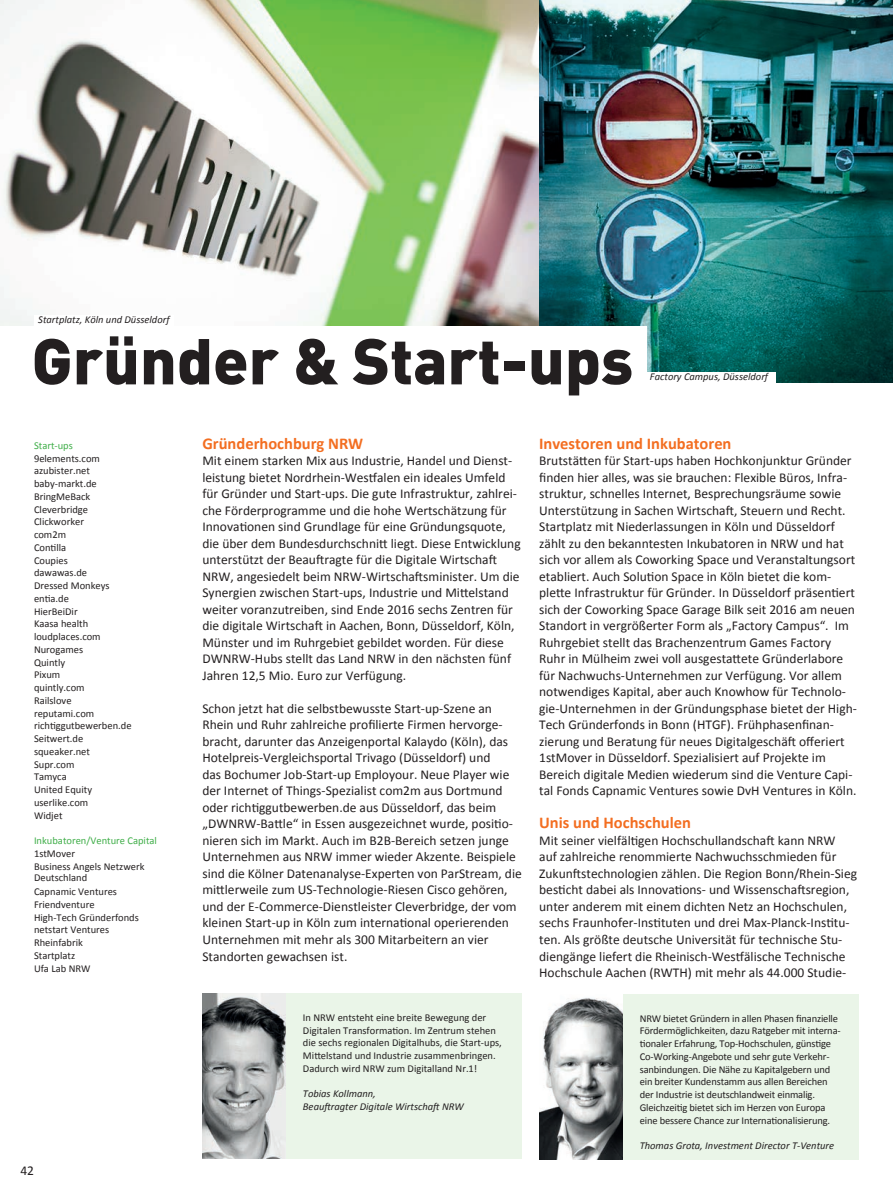
<style>
.page{position:relative;width:893px;height:1191px;background:#fff}
.page>*{position:absolute;margin:0;border:0;box-sizing:border-box;transform-origin:0 0}
.t1{font:900 63.75px "DIN";color:#231f20}
.t2{font:700 16.5px "Calibri";color:#f36e21}
.t3{font:13.5px/16.5px "Calibri";color:#231f20}
.t4{font:10.5px/12.8px "Calibri";color:#231f20}
.BU_in_weissem_Kasten{font:italic 10.5px "Calibri";color:#231f20}
.t5{font:10.5px "Calibri";color:#40ae49}
</style>
<div class="page">
<img style="left:0;top:0;width:539px;height:326px">
<img style="left:539px;top:0;width:354px;height:383px">
<div style="left:539px;top:994px;width:320px;height:165px;background:#eaf5e8"></div>
<img style="left:539px;top:994px;width:84px;height:165px">
<div style="left:0;top:326px;width:646px;height:65px;background:#fff"></div>
<div style="left:202px;top:993px;width:320px;height:165px;background:#eaf5e8"></div>
<img style="left:202px;top:993px;width:84px;height:165px">
<div style="left:34px;top:315px;width:140px;height:11px;background:#fff"></div>
<div style="left:646px;top:372px;width:130px;height:11px;background:#fff"></div>
<p class="BU_in_weissem_Kasten" style="left:38px;top:313px;width:133px">Startplatz, Köln und Düsseldorf</p>
<p class="t1" style="left:32px;top:319px;width:603px">Gründer &amp; Start-ups</p>
<p class="BU_in_weissem_Kasten" style="left:650px;top:370px;width:120px">Factory Campus, Düsseldorf</p>
<p class="t5" style="left:34px;top:439px;width:40px">Start-ups</p>
<p class="t4" style="left:34px;top:452px;width:67px">9elements.com</p>
<p class="t4" style="left:34px;top:464px;width:58px">azubister.net</p>
<p class="t4" style="left:34px;top:477px;width:64px">baby-markt.de</p>
<p class="t4" style="left:34px;top:490px;width:58px">BringMeBack</p>
<p class="t4" style="left:34px;top:503px;width:56px">Cleverbridge</p>
<p class="t4" style="left:34px;top:515px;width:52px">Clickworker</p>
<p class="t4" style="left:34px;top:528px;width:34px">com2m</p>
<p class="t4" style="left:34px;top:541px;width:34px">Contilla</p>
<p class="t4" style="left:34px;top:554px;width:35px">Coupies</p>
<p class="t4" style="left:34px;top:566px;width:55px">dawawas.de</p>
<p class="t4" style="left:34px;top:579px;width:77px">Dressed Monkeys</p>
<p class="t4" style="left:34px;top:592px;width:37px">entia.de</p>
<p class="t4" style="left:34px;top:605px;width:45px">HierBeiDir</p>
<p class="t4" style="left:34px;top:617px;width:56px">Kaasa health</p>
<p class="t4" style="left:34px;top:630px;width:68px">loudplaces.com</p>
<p class="t4" style="left:34px;top:643px;width:51px">Nurogames</p>
<p class="t4" style="left:34px;top:656px;width:33px">Quintly</p>
<p class="t4" style="left:34px;top:668px;width:28px">Pixum</p>
<p class="t4" style="left:34px;top:681px;width:52px">quintly.com</p>
<p class="t4" style="left:34px;top:694px;width:39px">Railslove</p>
<p class="t4" style="left:34px;top:707px;width:62px">reputami.com</p>
<p class="t4" style="left:34px;top:719px;width:99px">richtiggutbewerben.de</p>
<p class="t4" style="left:34px;top:732px;width:51px">Seitwert.de</p>
<p class="t4" style="left:34px;top:745px;width:57px">squeaker.net</p>
<p class="t4" style="left:34px;top:758px;width:42px">Supr.com</p>
<p class="t4" style="left:34px;top:770px;width:34px">Tamyca</p>
<p class="t4" style="left:34px;top:783px;width:60px">United Equity</p>
<p class="t4" style="left:34px;top:796px;width:56px">userlike.com</p>
<p class="t4" style="left:34px;top:809px;width:30px">Widjet</p>
<p class="t5" style="left:34px;top:834px;width:124px">Inkubatoren/Venture Capital</p>
<p class="t4" style="left:34px;top:847px;width:43px">1stMover</p>
<p class="t4" style="left:34px;top:860px;width:112px">Business Angels Netzwerk</p>
<p class="t4" style="left:34px;top:871px;width:55px">Deutschland</p>
<p class="t4" style="left:34px;top:885px;width:85px">Capnamic Ventures</p>
<p class="t4" style="left:34px;top:898px;width:62px">Friendventure</p>
<p class="t4" style="left:34px;top:911px;width:106px">High-Tech Gründerfonds</p>
<p class="t4" style="left:34px;top:923px;width:77px">netstart Ventures</p>
<p class="t4" style="left:34px;top:936px;width:50px">Rheinfabrik</p>
<p class="t4" style="left:34px;top:949px;width:43px">Startplatz</p>
<p class="t4" style="left:34px;top:962px;width:58px">Ufa Lab NRW</p>
<p class="t3" style="left:20px;top:1162px;width:15px">42</p>
<p class="t2" style="left:202px;top:433px;width:162px">Gründerhochburg NRW</p>
<p class="t3" style="left:202px;top:452px;width:320px">Mit einem starken Mix aus Industrie, Handel und Dienst&shy;leistung bietet Nordrhein-Westfalen ein ideales Umfeld für Gründer und Start-ups. Die gute Infrastruktur, zahlrei&shy;che Förderprogramme und die hohe Wertschätzung für Innovationen sind Grundlage für eine Gründungsquote, die über dem Bundesdurchschnitt liegt. Diese Entwicklung unterstützt der Beauftragte für die Digitale Wirtschaft NRW, angesiedelt beim NRW-Wirtschaftsminister. Um die Synergien zwischen Start-ups, Industrie und Mittelstand weiter voranzutreiben, sind Ende 2016 sechs Zentren für die digitale Wirtschaft in Aachen, Bonn, Düsseldorf, Köln, Münster und im Ruhrgebiet gebildet worden. Für diese DWNRW-Hubs stellt das Land NRW in den nächsten fünf Jahren 12,5 Mio. Euro zur Verfügung.</p>
<p class="t3" style="left:202px;top:700px;width:321px">Schon jetzt hat die selbstbewusste Start-up-Szene an Rhein und Ruhr zahlreiche profilierte Firmen hervorge&shy;bracht, darunter das Anzeigenportal Kalaydo (Köln), das Hotelpreis-Vergleichsportal Trivago (Düsseldorf) und<br>das Bochumer Job-Start-up Employour. Neue Player wie der Internet of Things-Spezialist com2m aus Dortmund oder richtiggutbewerben.de aus Düsseldorf, das beim „DWNRW-Battle“ in Essen ausgezeichnet wurde, positio&shy;nieren sich im Markt. Auch im B2B-Bereich setzen junge Unternehmen aus NRW immer wieder Akzente. Beispiele sind die Kölner Datenanalyse-Experten von ParStream, die mittlerweile zum US-Technologie-Riesen Cisco gehören, und der E-Commerce-Dienstleister Cleverbridge, der vom kleinen Start-up in Köln zum international operierenden Unternehmen mit mehr als 300 Mitarbeitern an vier Standorten gewachsen ist.</p>
<p class="t4" style="left:303px;top:1011px;width:200px">In NRW entsteht eine breite Bewegung der Digitalen Transformation. Im Zentrum stehen die sechs regionalen Digitalhubs, die Start-ups, Mittelstand und Industrie zusammenbringen.<br>Dadurch wird NRW zum Digitalland Nr.1!</p>
<p class="BU_in_weissem_Kasten" style="left:303px;top:1086px;width:74px">Tobias Kollmann,</p>
<p class="BU_in_weissem_Kasten" style="left:303px;top:1099px;width:162px">Beauftragter Digitale Wirtschaft NRW</p>
<p class="t2" style="left:539px;top:433px;width:194px">Investoren und Inkubatoren</p>
<p class="t3" style="left:539px;top:452px;width:319px">Brutstätten für Start-ups haben Hochkonjunktur Gründer finden hier alles, was sie brauchen: Flexible Büros, Infra&shy;struktur, schnelles Internet, Besprechungsräume sowie Unterstützung in Sachen Wirtschaft, Steuern und Recht.<br>Startplatz mit Niederlassungen in Köln und Düsseldorf zählt zu den bekanntesten Inkubatoren in NRW und hat sich vor allem als Coworking Space und Veranstaltungsort etabliert. Auch Solution Space in Köln bietet die kom&shy;plette Infrastruktur für Gründer. In Düsseldorf präsentiert sich der Coworking Space Garage Bilk seit 2016 am neuen Standort in vergrößerter Form als „Factory Campus“. Im Ruhrgebiet stellt das Brachenzentrum Games Factory Ruhr in Mülheim zwei voll ausgestattete Gründerlabore für Nachwuchs-Unternehmen zur Verfügung. Vor allem notwendiges Kapital, aber auch Knowhow für Technolo&shy;gie-Unternehmen in der Gründungsphase bietet der High-Tech Gründerfonds in Bonn (HTGF). Frühphasenfinan&shy;zierung und Beratung für neues Digitalgeschäft offeriert 1stMover in Düsseldorf. Spezialisiert auf Projekte im Bereich digitale Medien wiederum sind die Venture Capi&shy;tal Fonds Capnamic Ventures sowie DvH Ventures in Köln.</p>
<p class="t2" style="left:539px;top:812px;width:153px">Unis und Hochschulen</p>
<p class="t3" style="left:539px;top:832px;width:319px">Mit seiner vielfältigen Hochschullandschaft kann NRW<br>auf zahlreiche renommierte Nachwuchsschmieden für Zukunftstechnologien zählen. Die Region Bonn/Rhein-Sieg besticht dabei als Innovations- und Wissenschaftsregion, unter anderem mit einem dichten Netz an Hochschulen, sechs Fraunhofer-Instituten und drei Max-Planck-Institu&shy;ten. Als größte deutsche Universität für technische Stu&shy;diengänge liefert die Rheinisch-Westfälische Technische Hochschule Aachen (RWTH) mit mehr als 44.000 Studie-</p>
<p class="t4" style="left:640px;top:1011px;width:203px">NRW bietet Gründern in allen Phasen finanzielle Fördermöglichkeiten, dazu Ratgeber mit interna&shy;tionaler Erfahrung, Top-Hochschulen, günstige Co-Working-Angebote und sehr gute Verkehr&shy;sanbindungen. Die Nähe zu Kapitalgebern und ein breiter Kundenstamm aus allen Bereichen der Industrie ist deutschlandweit einmalig.<br>Gleichzeitig bietet sich im Herzen von Europa eine bessere Chance zur Internationalisierung.</p>
<p class="BU_in_weissem_Kasten" style="left:640px;top:1138px;width:196px">Thomas Grota, Investment Director T-Venture</p>
</div>
